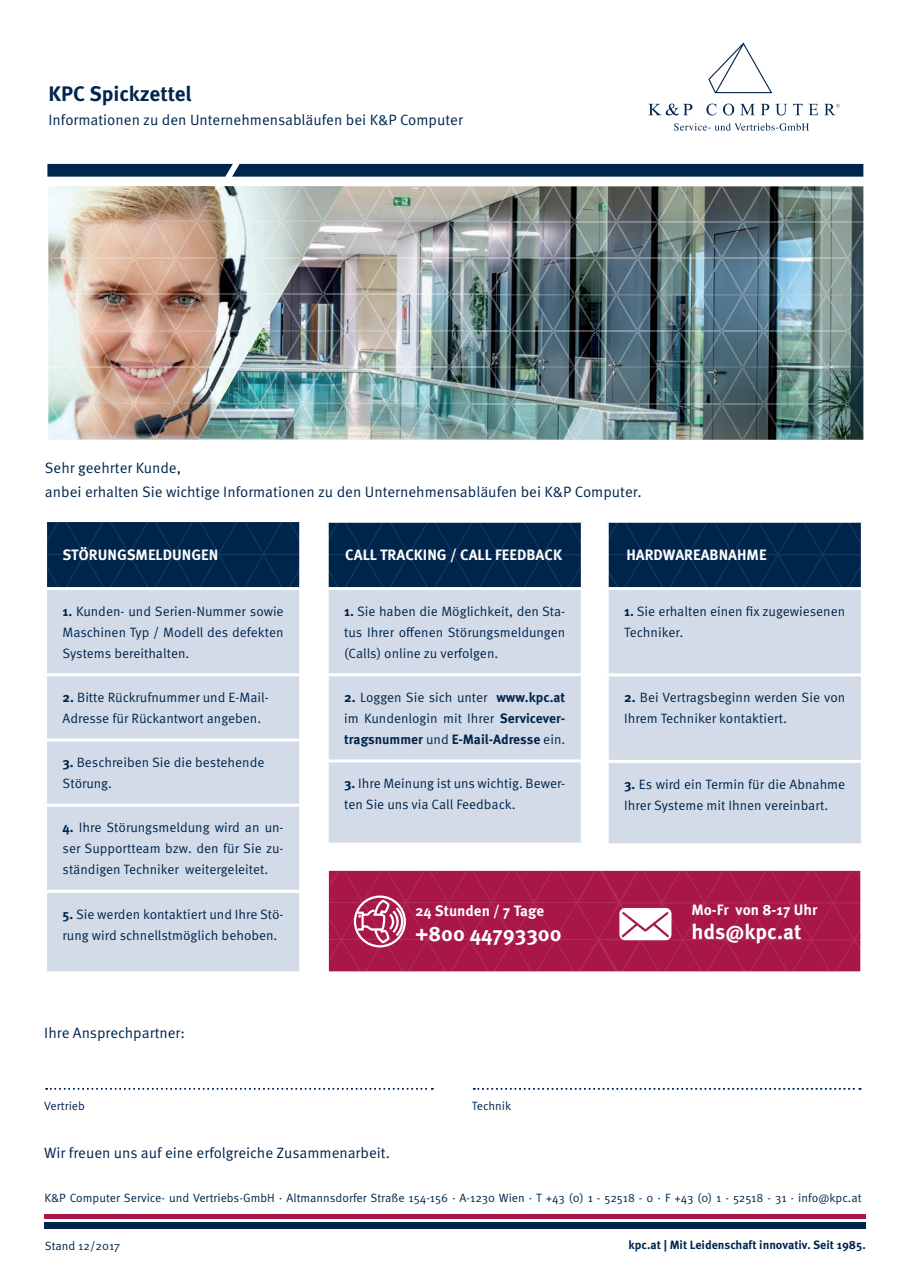
<style>
.page{position:relative;width:910px;height:1280px;background:#fff}
.page>*{position:absolute;margin:0;border:0;box-sizing:border-box;transform-origin:0 0}
.t1{font:700 21px "Meta Pro";color:#fff}
.t2{font:700 21px "Meta Pro";color:#00254d}
.t3{font:15px/24px "Meta Pro";color:#00254d}
.t4{font:700 15px "Meta Pro";color:#fff}
.t5{font:13.5px/21px "Meta Pro";color:#00254d}
.t6{font:700 13.5px/21px "Meta Pro";color:#00254d;text-align:justify}
.t7{font:12px "Meta Pro";color:#00254d}
.t8{font:700 12px "Meta Pro";color:#00254d}
.s1{font-weight:700}
.s2{font-weight:400}
</style>
<div class="page">
<svg style="left:648px;top:104px;width:44px;height:11px"></svg>
<svg style="left:706px;top:104px;width:11px;height:11px"></svg>
<svg style="left:723px;top:104px;width:11px;height:11px"></svg>
<svg style="left:740px;top:104px;width:15px;height:11px"></svg>
<svg style="left:761px;top:104px;width:8px;height:11px"></svg>
<svg style="left:775px;top:104px;width:12px;height:11px"></svg>
<svg style="left:793px;top:104px;width:25px;height:11px"></svg>
<svg style="left:824px;top:104px;width:16px;height:11px"></svg>
<svg style="left:674px;top:123px;width:135px;height:8px"></svg>
<svg style="left:708px;top:43px;width:64px;height:50px"></svg>
<img style="left:344px;top:186px;width:468px;height:102px">
<img style="left:812px;top:186px;width:51px;height:254px">
<img style="left:249px;top:288px;width:563px;height:152px">
<img style="left:227px;top:366px;width:22px;height:74px">
<img style="left:48px;top:186px;width:198px;height:204px">
<img style="left:245px;top:186px;width:99px;height:102px">
<img style="left:245px;top:287px;width:41px;height:70px">
<img style="left:48px;top:389px;width:179px;height:51px">
<svg style="left:47px;top:164px;width:816px;height:13px;background:#092c53"></svg>
<div style="left:47px;top:590px;width:252px;height:381px;background:#d2dbe7"></div>
<hr style="left:44px;top:673px;width:258px;height:3px;background:#fff">
<hr style="left:44px;top:738px;width:258px;height:3px;background:#fff">
<hr style="left:44px;top:804px;width:258px;height:3px;background:#fff">
<hr style="left:44px;top:890px;width:258px;height:3px;background:#fff">
<img style="left:46px;top:522px;width:255px;height:66px">
<div style="left:329px;top:590px;width:252px;height:253px;background:#d2dbe7"></div>
<hr style="left:326px;top:673px;width:258px;height:3px;background:#fff">
<hr style="left:326px;top:759px;width:258px;height:3px;background:#fff">
<img style="left:327px;top:522px;width:254px;height:66px">
<div style="left:609px;top:590px;width:252px;height:253px;background:#d2dbe7"></div>
<hr style="left:606px;top:673px;width:258px;height:3px;background:#fff">
<hr style="left:606px;top:760px;width:258px;height:3px;background:#fff">
<img style="left:607px;top:522px;width:253px;height:66px">
<svg style="left:46px;top:1088px;width:387px;height:1px"></svg>
<svg style="left:474px;top:1088px;width:387px;height:1px"></svg>
<img style="left:330px;top:870px;width:531px;height:102px">
<svg style="left:353px;top:768px;width:54px;height:180px"></svg>
<svg style="left:619px;top:908px;width:52px;height:32px"></svg>
<div style="left:44px;top:1222px;width:821px;height:7px;background:#00254d"></div>
<hr style="left:44px;top:1214px;width:821px;height:4px;background:#a91748">
<h1 class="t2" style="left:49px;top:80px;width:145px">KPC Spickzettel</h1>
<p class="t3" style="left:49px;top:108px;width:416px">Informationen zu den Unternehmensabläufen bei K&amp;P Computer</p>
<p class="t3" style="left:45px;top:456px;width:598px">Sehr geehrter Kunde,<br>anbei erhalten Sie wichtige Informationen zu den Unternehmensabläufen bei K&amp;P Computer.</p>
<p class="t4" style="left:62px;top:546px;width:157px">STÖRUNGSMELDUNGEN</p>
<p class="t5" style="left:63px;top:601px;width:223px;text-align:justify"><span class="s1">1.</span> Kunden- und Serien-Nummer sowie Maschinen Typ / Modell des defekten Systems bereithalten.</p>
<p class="t5" style="left:63px;top:687px;width:208px"><span class="s1">2.</span> Bitte Rückrufnummer und E-Mail-<br>Adresse für Rückantwort angeben.</p>
<p class="t5" style="left:63px;top:752px;width:203px"><span class="s1">3.</span> Beschreiben Sie die bestehende<br>Störung.</p>
<p class="t5" style="left:63px;top:818px;width:223px;text-align:justify"><span class="s1">4.</span> Ihre Störungsmeldung wird an un&shy;ser Supportteam bzw. den für Sie zu&shy;ständigen Techniker weitergeleitet.</p>
<p class="t5" style="left:63px;top:904px;width:223px"><span class="s1">5.</span> Sie werden kontaktiert und Ihre Stö&shy;rung wird schnellstmöglich behoben.</p>
<p class="t3" style="left:44px;top:1021px;width:142px">Ihre Ansprechpartner:</p>
<p class="t4" style="left:345px;top:545px;width:218px">CALL TRACKING / CALL FEEDBACK</p>
<p class="t5" style="left:344px;top:601px;width:223px;text-align:justify"><span class="s1">1.</span> Sie haben die Möglichkeit, den Sta&shy;tus Ihrer offenen Störungsmeldungen (Calls) online zu verfolgen.</p>
<p class="t6" style="left:344px;top:687px;width:223px">2. <span class="s2">Loggen Sie sich unter</span> www.kpc.at <span class="s2">im Kundenlogin mit Ihrer</span> Servicever&shy;tragsnummer <span class="s2">und</span> E-Mail-Adresse <span class="s2">ein.</span></p>
<p class="t5" style="left:344px;top:773px;width:223px"><span class="s1">3.</span> Ihre Meinung ist uns wichtig. Bewer&shy;ten Sie uns via Call Feedback.</p>
<p class="t4" style="left:415px;top:902px;width:131px">24 Stunden / 7 Tage</p>
<h1 class="t1" style="left:415px;top:920px;width:148px">+800 44793300</h1>
<p class="t7" style="left:44px;top:1098px;width:42px">Vertrieb</p>
<p class="t7" style="left:472px;top:1098px;width:41px">Technik</p>
<p class="t3" style="left:44px;top:1141px;width:347px">Wir freuen uns auf eine erfolgreiche Zusammenarbeit.</p>
<p class="t4" style="left:626px;top:545px;width:142px">HARDWAREABNAHME</p>
<p class="t5" style="left:624px;top:601px;width:223px"><span class="s1">1.</span> Sie erhalten einen fix zugewiesenen<br>Techniker.</p>
<p class="t5" style="left:624px;top:687px;width:223px"><span class="s1">2.</span> Bei Vertragsbeginn werden Sie von<br>Ihrem Techniker kontaktiert.</p>
<p class="t5" style="left:624px;top:774px;width:223px"><span class="s1">3.</span> Es wird ein Termin für die Abnahme<br>Ihrer Systeme mit Ihnen vereinbart.</p>
<p class="t4" style="left:691px;top:900px;width:128px">Mo-Fr von 8-17 Uhr</p>
<h1 class="t1" style="left:691px;top:918px;width:112px">hds@kpc.at</h1>
<p class="t7" style="left:44px;top:1190px;width:819px">K&amp;P Computer Service- und Vertriebs-GmbH · Altmannsdorfer Straße 154-156 · A-1230 Wien · T +43 (0) 1 - 52518 - 0 · F +43 (0) 1 - 52518 - 31 · info@kpc.at</p>
<p class="t7" style="left:45px;top:1238px;width:77px">Stand 12/2017</p>
<p class="t8" style="left:628px;top:1237px;width:239px">kpc.at | Mit Leidenschaft innovativ. Seit 1985.</p>
</div>
